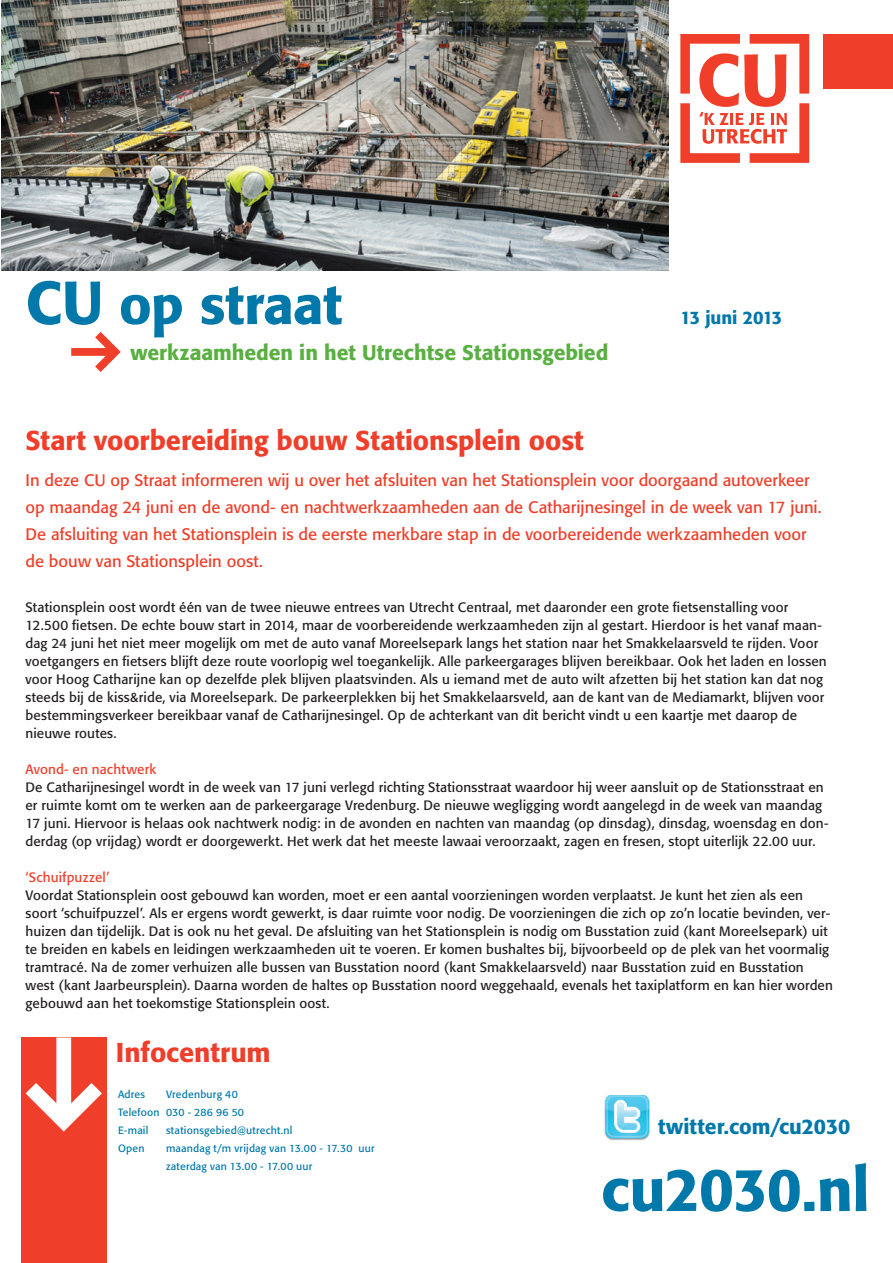
<style>
.page{position:relative;width:893px;height:1263px;background:#fff}
.page>*{position:absolute;margin:0;border:0;box-sizing:border-box;transform-origin:0 0}
.t1{font:500 60px "Formata BQ";letter-spacing:-.015em;color:#0078a9}
.t2{font:500 54px "Formata BQ";letter-spacing:-.005em;color:#0078a9}
.t3{font:500 27px "Formata BQ";letter-spacing:-.005em;color:#ef3e29}
.t4{font:500 21px "Formata BQ";color:#59af41}
.t5{font:500 21px "Formata BQ";color:#0078a9}
.t6{font:500 18px "Formata BQ";letter-spacing:-.01em;color:#0078a9}
.t7{font:16.5px/27px "Formata BQ";color:#ef3e29}
.t8{font:13.5px/18px "Formata BQ";letter-spacing:.01em;color:#231f20}
.t9{font:13.5px "Formata BQ";letter-spacing:.01em;color:#ef3e29}
.t10{font:10.5px/18px "Formata BQ";letter-spacing:.02em;color:#0078a9}
.s1{font-size:60px}
</style>
<div class="page">
<svg style="left:680px;top:34px;width:129px;height:129px"></svg>
<div style="left:823px;top:34px;width:70px;height:55px;background:#ef3e29"></div>
<div style="left:21px;top:1037px;width:85px;height:226px;background:#ef3e29"></div>
<svg style="left:26px;top:1037px;width:76px;height:94px"></svg>
<svg style="left:71px;top:332px;width:50px;height:40px"></svg>
<img style="left:604px;top:1095px;width:47px;height:45px">
<img style="left:2px;top:1px;width:666px;height:269px">
<h2 class="t2" style="left:25px;top:272px;width:318px"><span class="s1">CU</span> op straat</h2>
<h3 class="t4" style="left:130px;top:340px;width:480px">werkzaamheden in het Utrechtse Stationsgebied</h3>
<h3 class="t6" style="left:680px;top:307px;width:104px">13 juni 2013</h3>
<h3 class="t3" style="left:26px;top:424px;width:560px">Start voorbereiding bouw Stationsplein oost</h3>
<p class="t7" style="left:26px;top:467px;width:798px">In deze CU op Straat informeren wij u over het afsluiten van het Stationsplein voor doorgaand autoverkeer op maandag 24 juni en de avond- en nachtwerkzaamheden aan de Catharijnesingel in de week van 17 juni.<br>De afsluiting van het Stationsplein is de eerste merkbare stap in de voorbereidende werkzaamheden voor de bouw van Stationsplein oost.</p>
<p class="t8" style="left:26px;top:598px;width:803px">Stationsplein oost wordt één van de twee nieuwe entrees van Utrecht Centraal, met daaronder een grote fietsenstalling voor 12.500 fietsen. De echte bouw start in 2014, maar de voorbereidende werkzaamheden zijn al gestart. Hierdoor is het vanaf maan&shy;dag 24 juni het niet meer mogelijk om met de auto vanaf Moreelsepark langs het station naar het Smakkelaarsveld te rijden. Voor voetgangers en fietsers blijft deze route voorlopig wel toegankelijk. Alle parkeergarages blijven bereikbaar. Ook het laden en lossen voor Hoog Catharijne kan op dezelfde plek blijven plaatsvinden. Als u iemand met de auto wilt afzetten bij het station kan dat nog steeds bij de kiss&amp;ride, via Moreelsepark. De parkeerplekken bij het Smakkelaarsveld, aan de kant van de Mediamarkt, blijven voor bestemmingsverkeer bereikbaar vanaf de Catharijnesingel. Op de achterkant van dit bericht vindt u een kaartje met daarop de nieuwe routes.</p>
<p class="t9" style="left:26px;top:761px;width:132px">Avond- en nachtwerk</p>
<p class="t8" style="left:26px;top:778px;width:805px">De Catharijnesingel wordt in de week van 17 juni verlegd richting Stationsstraat waardoor hij weer aansluit op de Stationsstraat en er ruimte komt om te werken aan de parkeergarage Vredenburg. De nieuwe wegligging wordt aangelegd in de week van maandag 17 juni. Hiervoor is helaas ook nachtwerk nodig: in de avonden en nachten van maandag (op dinsdag), dinsdag, woensdag en don&shy;derdag (op vrijdag) wordt er doorgewerkt. Het werk dat het meeste lawaai veroorzaakt, zagen en fresen, stopt uiterlijk 22.00 uur.</p>
<p class="t9" style="left:26px;top:869px;width:85px">‘Schuifpuzzel’</p>
<p class="t8" style="left:26px;top:886px;width:809px">Voordat Stationsplein oost gebouwd kan worden, moet er een aantal voorzieningen worden verplaatst. Je kunt het zien als een soort ‘schuifpuzzel’. Als er ergens wordt gewerkt, is daar ruimte voor nodig. De voorzieningen die zich op zo’n locatie bevinden, ver&shy;huizen dan tijdelijk. Dat is ook nu het geval. De afsluiting van het Stationsplein is nodig om Busstation zuid (kant Moreelsepark) uit te breiden en kabels en leidingen werkzaamheden uit te voeren. Er komen bushaltes bij, bijvoorbeeld op de plek van het voormalig tramtracé. Na de zomer verhuizen alle bussen van Busstation noord (kant Smakkelaarsveld) naar Busstation zuid en Busstation west (kant Jaarbeursplein). Daarna worden de haltes op Busstation noord weggehaald, evenals het taxiplatform en kan hier worden gebouwd aan het toekomstige Stationsplein oost.</p>
<h3 class="t3" style="left:116px;top:1036px;width:156px">Infocentrum</h3>
<p class="t10" style="left:118px;top:1085px;width:128px;text-indent:48px">Vredenburg 40<br>Telefoon 030 - 286 96 50<br>E-mail</p>
<p class="t10" style="left:118px;top:1085px;width:29px">Adres</p>
<p class="t10" style="left:166px;top:1121px;width:128px">stationsgebied@utrecht.nl</p>
<p class="t10" style="left:118px;top:1139px;width:28px">Open</p>
<p class="t10" style="left:166px;top:1139px;width:210px">maandag t/m vrijdag van 13.00 - 17.30 uur zaterdag van 13.00 - 17.00 uur</p>
<h3 class="t5" style="left:658px;top:1114px;width:194px">twitter.com/cu2030</h3>
<h1 class="t1" style="left:601px;top:1153px;width:270px">cu2030.nl</h1>
</div>
